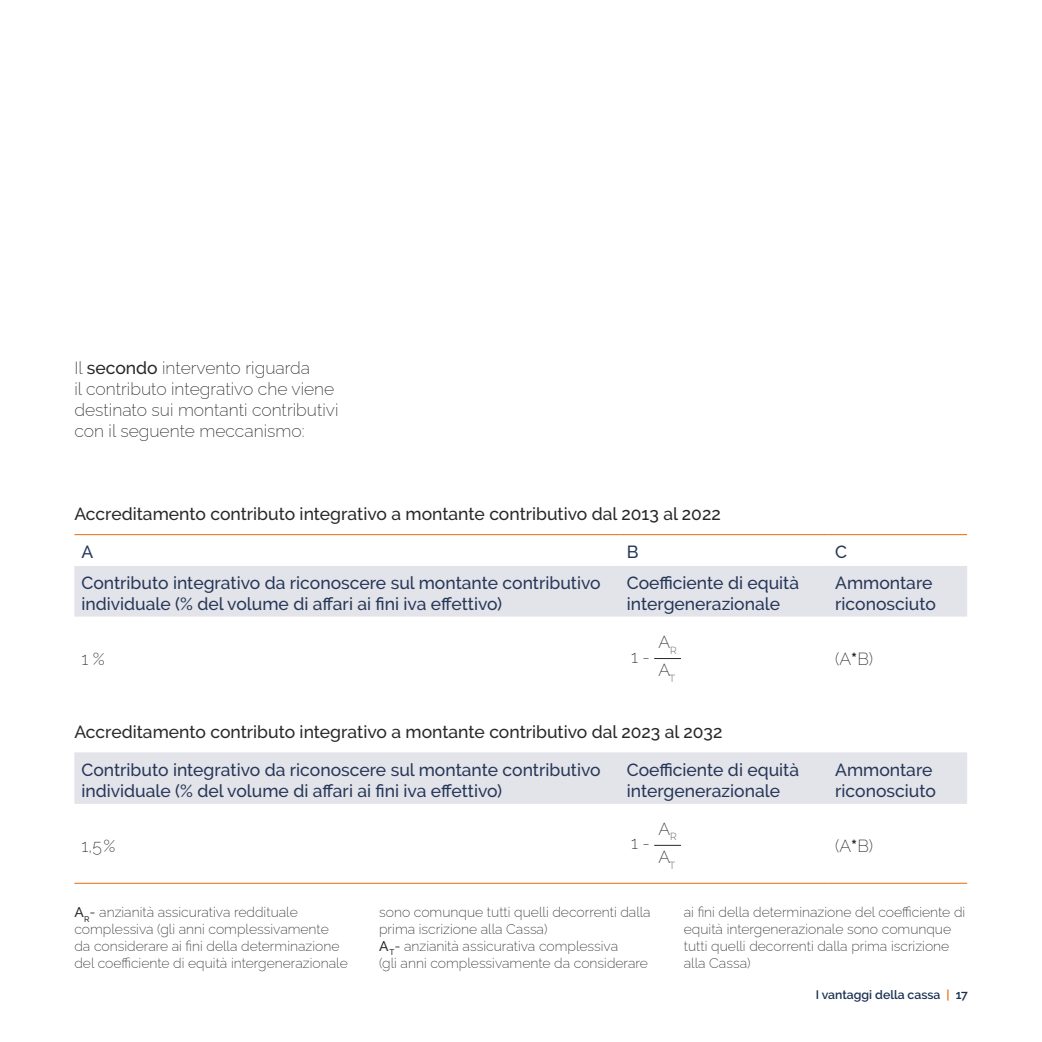
<style>
.page{position:relative;width:1042px;height:1042px;background:#fff}
.page>*{position:absolute;margin:0;border:0;box-sizing:border-box;transform-origin:0 0}
.t1{font:500 17.5px/21px "Raleway";color:#253757}
.t2{font:200 17.5px/21px "Raleway";color:#282827}
.t3{font:500 17.5px "Raleway";color:#282827}
.t4{font:200 14px/16.8px "Raleway";color:#282827}
.t5{font:600 12.25px "Raleway";color:#1b3152}
.s1{font-weight:500}
.s2{font-weight:700}
.s3{color:#ec6907}
</style>
<div class="page">
<div style="left:74px;top:566px;width:893px;height:50px;background:#e3e3ea"></div>
<hr style="left:74px;top:534px;width:546px;height:1px;background:#ec6907">
<hr style="left:620px;top:534px;width:208px;height:1px;background:#ec6907">
<hr style="left:828px;top:534px;width:139px;height:1px;background:#ec6907">
<svg style="left:654px;top:658px;width:27px;height:1px"></svg>
<svg style="left:654px;top:845px;width:27px;height:1px"></svg>
<div style="left:74px;top:752px;width:893px;height:52px;background:#e3e3ea"></div>
<hr style="left:74px;top:883px;width:546px;height:1px;background:#ec6907">
<hr style="left:620px;top:883px;width:208px;height:1px;background:#ec6907">
<hr style="left:828px;top:883px;width:139px;height:1px;background:#ec6907">
<p class="t2" style="left:74px;top:355px;width:266px">Il <span class="s1">secondo</span> intervento riguarda<br>il contributo integrativo che viene destinato sui montanti contributivi con il seguente meccanismo:</p>
<p class="t3" style="left:74px;top:503px;width:648px">Accreditamento contributo integrativo a montante contributivo dal 2013 al 2022</p>
<p class="t1" style="left:81px;top:541px;width:13px">A</p>
<p class="t1" style="left:627px;top:541px;width:13px">B</p>
<p class="t1" style="left:835px;top:541px;width:13px">C</p>
<p class="t1" style="left:81px;top:572px;width:521px">Contributo integrativo da riconoscere sul montante contributivo individuale (% del volume di affari ai fini iva effettivo)</p>
<p class="t1" style="left:627px;top:572px;width:174px">Coefficiente di equità intergenerazionale</p>
<p class="t1" style="left:835px;top:572px;width:102px">Ammontare riconosciuto</p>
<p class="t2" style="left:81px;top:646px;width:25px">1 %</p>
<p class="t2" style="left:631px;top:644px;width:20px">1 -</p>
<p class="t2" style="left:835px;top:646px;width:39px">(A<span class="s2">*</span>B)</p>
<p class="t2" style="left:658px;top:625px;width:20px;line-height:28.2px">A<sub>R<br></sub>A<sub>T</sub></p>
<p class="t3" style="left:74px;top:721px;width:649px">Accreditamento contributo integrativo a montante contributivo dal 2023 al 2032</p>
<p class="t1" style="left:81px;top:759px;width:521px">Contributo integrativo da riconoscere sul montante contributivo individuale (% del volume di affari ai fini iva effettivo)</p>
<p class="t1" style="left:627px;top:759px;width:174px">Coefficiente di equità intergenerazionale</p>
<p class="t1" style="left:835px;top:759px;width:102px">Ammontare riconosciuto</p>
<p class="t2" style="left:81px;top:833px;width:35px">1,5%</p>
<p class="t2" style="left:835px;top:833px;width:39px">(A<span class="s2">*</span>B)</p>
<p class="t2" style="left:658px;top:812px;width:20px;line-height:28.2px">A<sub>R<br></sub>A<sub>T</sub></p>
<p class="t2" style="left:631px;top:831px;width:20px">1 -</p>
<p class="t4" style="left:74px;top:902px;width:275px"><span class="s1">A</span><sub>R</sub>= anzianità assicurativa reddituale complessiva (gli anni complessivamente da considerare ai fini della determinazione del coefficiente di equità intergenerazionale</p>
<p class="t4" style="left:379px;top:902px;width:273px">sono comunque tutti quelli decorrenti dalla prima iscrizione alla Cassa)<br><span class="s1">A</span><sub>T</sub>= anzianità assicurativa complessiva<br>(gli anni complessivamente da considerare</p>
<p class="t4" style="left:684px;top:902px;width:283px">ai fini della determinazione del coefficiente di equità intergenerazionale sono comunque tutti quelli decorrenti dalla prima iscrizione alla Cassa)</p>
<p class="t5" style="left:816px;top:987px;width:154px">I vantaggi della cassa <span class="s3">|</span> 17</p>
</div>
